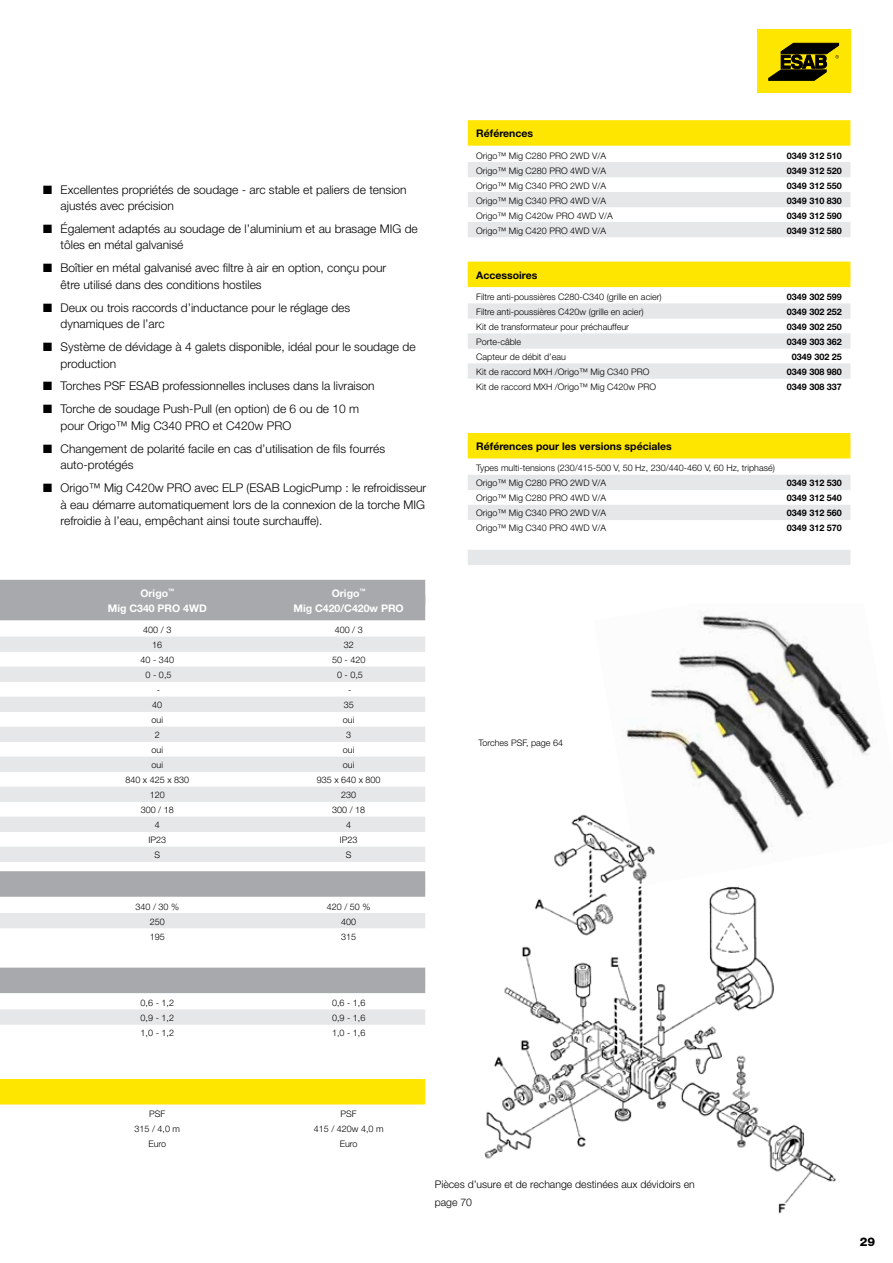
<style>
.page{position:relative;width:893px;height:1263px;background:#fff}
.page>*{position:absolute;margin:0;border:0;box-sizing:border-box;transform-origin:0 0}
.t1{font:300 12px/16.5px "Helvetica Neue LT Pro";color:#000}
.t2{font:800 12px "Helvetica Neue LT Pro";color:#000}
.t3{font:700 10.5px "Helvetica Neue LT Pro";color:#000}
.t4{font:300 10.5px/17.2px "Helvetica Neue LT Pro";color:#000}
.t5{font:700 10.5px "Helvetica Neue LT Pro";color:#fff}
.t6{font:300 9px/15px "Helvetica Neue LT Pro";color:#000}
.t7{font:700 9px "Helvetica Neue LT Pro";color:#000}
.s1{font-family:"Arial Narrow";font-weight:400;font-size:18px}
</style>
<div class="page">
<img style="left:625px;top:610px;width:247px;height:199px">
<img style="left:484px;top:809px;width:352px;height:405px">
<div style="left:0;top:580px;width:425px;height:25px;background:#a7a9ac"></div>
<div style="left:0;top:595px;width:425px;height:25px;background:#a7a9ac"></div>
<div style="left:0;top:637px;width:425px;height:15px;background:#e6e7e8"></div>
<div style="left:0;top:667px;width:425px;height:15px;background:#e6e7e8"></div>
<div style="left:0;top:697px;width:425px;height:15px;background:#e6e7e8"></div>
<div style="left:0;top:727px;width:425px;height:15px;background:#e6e7e8"></div>
<div style="left:0;top:757px;width:425px;height:15px;background:#e6e7e8"></div>
<div style="left:0;top:787px;width:425px;height:15px;background:#e6e7e8"></div>
<div style="left:0;top:817px;width:425px;height:15px;background:#e6e7e8"></div>
<div style="left:0;top:847px;width:425px;height:15px;background:#e6e7e8"></div>
<div style="left:0;top:871px;width:425px;height:26px;background:#a7a9ac"></div>
<div style="left:0;top:913px;width:425px;height:15px;background:#e6e7e8"></div>
<div style="left:0;top:967px;width:425px;height:26px;background:#a7a9ac"></div>
<div style="left:0;top:1009px;width:425px;height:16px;background:#e6e7e8"></div>
<div style="left:0;top:1079px;width:425px;height:25px;background:#ffe600"></div>
<div style="left:468px;top:120px;width:382px;height:26px;background:#ffe600"></div>
<div style="left:468px;top:162px;width:382px;height:15px;background:#e6e7e8"></div>
<div style="left:468px;top:192px;width:382px;height:15px;background:#e6e7e8"></div>
<div style="left:468px;top:222px;width:382px;height:15px;background:#e6e7e8"></div>
<div style="left:468px;top:262px;width:382px;height:25px;background:#ffe600"></div>
<div style="left:468px;top:303px;width:382px;height:16px;background:#e6e7e8"></div>
<div style="left:468px;top:333px;width:382px;height:16px;background:#e6e7e8"></div>
<div style="left:468px;top:363px;width:382px;height:16px;background:#e6e7e8"></div>
<div style="left:468px;top:433px;width:382px;height:25px;background:#ffe600"></div>
<div style="left:468px;top:475px;width:382px;height:15px;background:#e6e7e8"></div>
<div style="left:468px;top:505px;width:382px;height:15px;background:#e6e7e8"></div>
<div style="left:468px;top:550px;width:382px;height:15px;background:#e6e7e8"></div>
<div style="left:757px;top:29px;width:93px;height:64px;background:#ffe600"></div>
<svg style="left:769px;top:43px;width:70px;height:37px"></svg>
<p class="t1" style="left:61px;top:181px;width:348px;text-indent:-17px"><span class="s1">■</span> Excellentes propriétés de soudage - arc stable et paliers de tension ajustés avec précision</p>
<p class="t1" style="left:61px;top:220px;width:359px;text-indent:-17px"><span class="s1">■</span> Également adaptés au soudage de l’aluminium et au brasage MIG de tôles en métal galvanisé</p>
<p class="t1" style="left:61px;top:260px;width:327px;text-indent:-17px"><span class="s1">■</span> Boîtier en métal galvanisé avec filtre à air en option, conçu pour être utilisé dans des conditions hostiles</p>
<p class="t1" style="left:61px;top:299px;width:291px;text-indent:-17px"><span class="s1">■</span> Deux ou trois raccords d’inductance pour le réglage des dynamiques de l’arc</p>
<p class="t1" style="left:61px;top:338px;width:356px;text-indent:-17px"><span class="s1">■</span> Système de dévidage à 4 galets disponible, idéal pour le soudage de production</p>
<p class="t1" style="left:44px;top:378px;width:333px"><span class="s1">■</span> Torches PSF ESAB professionnelles incluses dans la livraison</p>
<p class="t1" style="left:61px;top:401px;width:300px;text-indent:-17px"><span class="s1">■</span> Torche de soudage Push-Pull (en option) de 6 ou de 10 m pour Origo™ Mig C340 PRO et C420w PRO</p>
<p class="t1" style="left:61px;top:440px;width:326px;text-indent:-17px"><span class="s1">■</span> Changement de polarité facile en cas d’utilisation de fils fourrés auto-protégés</p>
<p class="t1" style="left:61px;top:479px;width:367px;text-align:justify;text-indent:-17px"><span class="s1">■</span> Origo™ Mig C420w PRO avec ELP (ESAB LogicPump : le refroidisseur à eau démarre automatiquement lors de la connexion de la torche MIG refroidie à l’eau, empêchant ainsi toute surchauffe).</p>
<p class="t5" style="left:140px;top:586px;width:35px">Origo<sup>™</sup></p>
<p class="t5" style="left:332px;top:586px;width:35px">Origo<sup>™</sup></p>
<p class="t5" style="left:108px;top:601px;width:100px">Mig C340 PRO 4WD</p>
<p class="t5" style="left:294px;top:601px;width:112px">Mig C420/C420w PRO</p>
<p class="t6" style="left:143px;top:622px;width:30px">400 / 3</p>
<p class="t6" style="left:335px;top:622px;width:30px">400 / 3</p>
<p class="t6" style="left:152px;top:637px;width:12px">16</p>
<p class="t6" style="left:344px;top:637px;width:12px">32</p>
<p class="t6" style="left:141px;top:652px;width:35px">40 - 340</p>
<p class="t6" style="left:332px;top:652px;width:35px">50 - 420</p>
<p class="t6" style="left:146px;top:667px;width:27px">0 - 0,5</p>
<p class="t6" style="left:337px;top:667px;width:27px">0 - 0,5</p>
<p class="t6" style="left:157px;top:682px;width:5px">-</p>
<p class="t6" style="left:348px;top:682px;width:5px">-</p>
<p class="t6" style="left:152px;top:697px;width:12px">40</p>
<p class="t6" style="left:344px;top:697px;width:12px">35</p>
<p class="t6" style="left:152px;top:712px;width:13px">oui</p>
<p class="t6" style="left:343px;top:712px;width:13px">oui</p>
<p class="t6" style="left:155px;top:727px;width:7px">2</p>
<p class="t6" style="left:346px;top:727px;width:7px">3</p>
<p class="t6" style="left:152px;top:742px;width:13px">oui</p>
<p class="t6" style="left:343px;top:742px;width:13px">oui</p>
<p class="t6" style="left:152px;top:757px;width:13px">oui</p>
<p class="t6" style="left:343px;top:757px;width:13px">oui</p>
<p class="t6" style="left:125px;top:772px;width:65px">840 x 425 x 830</p>
<p class="t6" style="left:317px;top:772px;width:65px">935 x 640 x 800</p>
<p class="t6" style="left:150px;top:787px;width:17px">120</p>
<p class="t6" style="left:341px;top:787px;width:17px">230</p>
<p class="t6" style="left:141px;top:802px;width:35px">300 / 18</p>
<p class="t6" style="left:332px;top:802px;width:35px">300 / 18</p>
<p class="t6" style="left:155px;top:817px;width:7px">4</p>
<p class="t6" style="left:346px;top:817px;width:7px">4</p>
<p class="t6" style="left:148px;top:832px;width:19px">IP23</p>
<p class="t6" style="left:340px;top:832px;width:19px">IP23</p>
<p class="t6" style="left:154px;top:847px;width:7px">S</p>
<p class="t6" style="left:346px;top:847px;width:7px">S</p>
<p class="t6" style="left:136px;top:899px;width:45px">340 / 30 %</p>
<p class="t6" style="left:327px;top:899px;width:45px">420 / 50 %</p>
<p class="t6" style="left:150px;top:914px;width:17px">250</p>
<p class="t6" style="left:341px;top:914px;width:17px">400</p>
<p class="t6" style="left:150px;top:929px;width:17px">195</p>
<p class="t6" style="left:341px;top:929px;width:17px">315</p>
<p class="t6" style="left:141px;top:995px;width:35px">0,6 - 1,2</p>
<p class="t6" style="left:332px;top:995px;width:35px">0,6 - 1,6</p>
<p class="t6" style="left:141px;top:1010px;width:35px">0,9 - 1,2</p>
<p class="t6" style="left:332px;top:1010px;width:35px">0,9 - 1,6</p>
<p class="t6" style="left:141px;top:1025px;width:35px">1,0 - 1,2</p>
<p class="t6" style="left:332px;top:1025px;width:35px">1,0 - 1,6</p>
<p class="t3" style="left:476px;top:127px;width:58px">Références</p>
<p class="t6" style="left:476px;top:148px;width:131px">Origo™ Mig C280 PRO 2WD V/A</p>
<p class="t7" style="left:787px;top:150px;width:57px">0349 312 510</p>
<p class="t6" style="left:476px;top:163px;width:131px">Origo™ Mig C280 PRO 4WD V/A</p>
<p class="t7" style="left:787px;top:165px;width:57px">0349 312 520</p>
<p class="t6" style="left:476px;top:178px;width:131px">Origo™ Mig C340 PRO 2WD V/A</p>
<p class="t7" style="left:787px;top:180px;width:57px">0349 312 550</p>
<p class="t6" style="left:476px;top:193px;width:131px">Origo™ Mig C340 PRO 4WD V/A</p>
<p class="t7" style="left:787px;top:195px;width:57px">0349 310 830</p>
<p class="t6" style="left:476px;top:208px;width:138px">Origo™ Mig C420w PRO 4WD V/A</p>
<p class="t7" style="left:787px;top:210px;width:57px">0349 312 590</p>
<p class="t6" style="left:476px;top:223px;width:131px">Origo™ Mig C420 PRO 4WD V/A</p>
<p class="t7" style="left:787px;top:225px;width:57px">0349 312 580</p>
<p class="t3" style="left:476px;top:268px;width:63px">Accessoires</p>
<p class="t6" style="left:476px;top:289px;width:187px">Filtre anti-poussières C280-C340 (grille en acier)</p>
<p class="t7" style="left:787px;top:291px;width:57px">0349 302 599</p>
<p class="t6" style="left:476px;top:304px;width:169px">Filtre anti-poussières C420w (grille en acier)</p>
<p class="t7" style="left:787px;top:306px;width:57px">0349 302 252</p>
<p class="t6" style="left:476px;top:319px;width:154px">Kit de transformateur pour préchauffeur</p>
<p class="t7" style="left:787px;top:321px;width:57px">0349 302 250</p>
<p class="t6" style="left:476px;top:334px;width:47px">Porte-câble</p>
<p class="t7" style="left:787px;top:336px;width:57px">0349 303 362</p>
<p class="t6" style="left:476px;top:349px;width:91px">Capteur de débit d’eau</p>
<p class="t7" style="left:792px;top:351px;width:52px">0349 302 25</p>
<p class="t6" style="left:476px;top:364px;width:175px">Kit de raccord MXH /Origo™ Mig C340 PRO</p>
<p class="t7" style="left:787px;top:366px;width:57px">0349 308 980</p>
<p class="t6" style="left:476px;top:379px;width:181px">Kit de raccord MXH /Origo™ Mig C420w PRO</p>
<p class="t7" style="left:787px;top:381px;width:57px">0349 308 337</p>
<p class="t3" style="left:476px;top:440px;width:197px">Références pour les versions spéciales</p>
<p class="t6" style="left:476px;top:460px;width:300px">Types multi-tensions (230/415-500 V, 50 Hz, 230/440-460 V, 60 Hz, triphasé)<br>Origo™ Mig C280 PRO 2WD V/A</p>
<p class="t7" style="left:787px;top:477px;width:57px">0349 312 530</p>
<p class="t6" style="left:476px;top:490px;width:131px">Origo™ Mig C280 PRO 4WD V/A</p>
<p class="t7" style="left:787px;top:492px;width:57px">0349 312 540</p>
<p class="t6" style="left:476px;top:505px;width:131px">Origo™ Mig C340 PRO 2WD V/A</p>
<p class="t7" style="left:787px;top:507px;width:57px">0349 312 560</p>
<p class="t6" style="left:476px;top:520px;width:131px">Origo™ Mig C340 PRO 4WD V/A</p>
<p class="t7" style="left:787px;top:522px;width:57px">0349 312 570</p>
<p class="t6" style="left:478px;top:735px;width:86px">Torches PSF, page 64</p>
<p class="t6" style="left:149px;top:1106px;width:18px">PSF</p>
<p class="t6" style="left:341px;top:1106px;width:18px">PSF</p>
<p class="t6" style="left:135px;top:1121px;width:47px">315 / 4,0 m</p>
<p class="t6" style="left:314px;top:1121px;width:71px">415 / 420w 4,0 m</p>
<p class="t6" style="left:148px;top:1136px;width:19px">Euro</p>
<p class="t6" style="left:340px;top:1136px;width:19px">Euro</p>
<p class="t4" style="left:435px;top:1176px;width:262px">Pièces d’usure et de rechange destinées aux dévidoirs en page 70</p>
<p class="t2" style="left:860px;top:1234px;width:17px">29</p>
</div>
